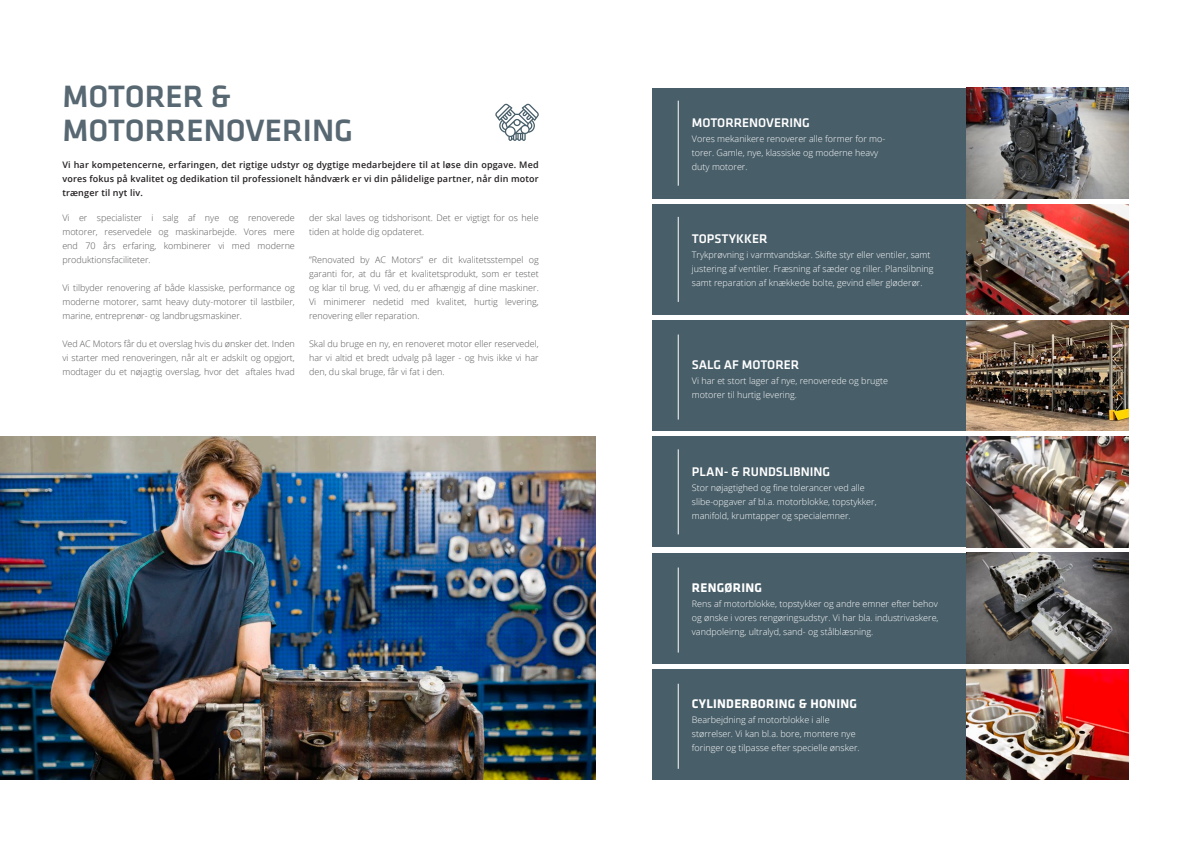
<style>
.page{position:relative;width:1191px;height:842px;background:#fff}
.page>*{position:absolute;margin:0;border:0;box-sizing:border-box;transform-origin:0 0}
.t1{font:500 32px/34px "Klavika";color:#576873}
.t2{font:500 13px "Klavika";color:#fff}
.t3{font:700 13px "Klavika";letter-spacing:.02em;color:#fff}
.t4{font:300 9px/14px "Open Sans";color:#57585a;text-align:justify}
.t5{font:300 9px/14px "Open Sans";color:#fff}
.t6{font:600 9px/14px "Open Sans";letter-spacing:.02em;color:#231f20;text-align:justify}
</style>
<div class="page">
<svg style="left:495px;top:104px;width:44px;height:37px"></svg>
<img style="left:0;top:437px;width:595px;height:343px">
<div style="left:652px;top:320px;width:476px;height:111px;background:#485e69"></div>
<div style="left:652px;top:88px;width:476px;height:110px;background:#485e69"></div>
<div style="left:652px;top:204px;width:476px;height:111px;background:#485e69"></div>
<div style="left:652px;top:437px;width:476px;height:110px;background:#485e69"></div>
<div style="left:652px;top:553px;width:476px;height:110px;background:#485e69"></div>
<div style="left:652px;top:669px;width:476px;height:111px;background:#485e69"></div>
<hr style="left:677px;top:334px;width:1px;height:86px;background:#fff">
<hr style="left:677px;top:101px;width:1px;height:85px;background:#fff">
<hr style="left:677px;top:217px;width:1px;height:85px;background:#fff">
<hr style="left:677px;top:449px;width:1px;height:85px;background:#fff">
<hr style="left:677px;top:567px;width:1px;height:85px;background:#fff">
<hr style="left:677px;top:684px;width:1px;height:85px;background:#fff">
<img style="left:966px;top:320px;width:162px;height:111px">
<img style="left:966px;top:88px;width:162px;height:110px">
<img style="left:966px;top:204px;width:162px;height:111px">
<img style="left:966px;top:437px;width:162px;height:110px">
<img style="left:966px;top:553px;width:162px;height:110px">
<img style="left:966px;top:669px;width:162px;height:111px">
<h1 class="t1" style="left:62px;top:80px;width:292px">MOTORER &amp;<br>MOTORRENOVERING</h1>
<p class="t6" style="left:62px;top:158px;width:478px">Vi har kompetencerne, erfaringen, det rigtige udstyr og dygtige medarbejdere til at løse din opgave. Med vores fokus på kvalitet og dedikation til professionelt håndværk er vi din pålidelige partner, når din motor trænger til nyt liv.</p>
<p class="t4" style="left:62px;top:212px;width:234px">Vi er specialister i salg af nye og renoverede motorer, reservedele og maskinarbejde. Vores mere end 70 års erfaring, kombinerer vi med moderne produktionsfaciliteter.</p>
<p class="t4" style="left:62px;top:282px;width:234px">Vi tilbyder renovering af både klassiske, performance og moderne motorer, samt heavy duty-motorer til lastbiler, marine, entreprenør- og landbrugsmaskiner.</p>
<p class="t4" style="left:62px;top:338px;width:234px">Ved AC Motors får du et overslag hvis du ønsker det. Inden vi starter med renoveringen, når alt er adskilt og opgjort, modtager du et nøjagtig overslag, hvor det aftales hvad</p>
<p class="t4" style="left:309px;top:212px;width:231px">der skal laves og tidshorisont. Det er vigtigt for os hele tiden at holde dig opdateret.</p>
<p class="t4" style="left:309px;top:254px;width:231px">”Renovated by AC Motors” er dit kvalitetsstempel og garanti for, at du får et kvalitetsprodukt, som er testet og klar til brug. Vi ved, du er afhængig af dine maskiner.<br>Vi minimerer nedetid med kvalitet, hurtig levering, renovering eller reparation.</p>
<p class="t4" style="left:309px;top:338px;width:231px">Skal du bruge en ny, en renoveret motor eller reservedel, har vi altid et bredt udvalg på lager - og hvis ikke vi har den, du skal bruge, får vi fat i den.</p>
<h2 class="t2" style="left:692px;top:116px;width:119px">MOTORRENOVERING</h2>
<p class="t5" style="left:692px;top:132px;width:195px">Vores mekanikere renoverer alle former for mo&shy;torer. Gamle, nye, klassiske og moderne heavy duty motorer.</p>
<h2 class="t2" style="left:692px;top:232px;width:77px">TOPSTYKKER</h2>
<p class="t5" style="left:692px;top:248px;width:243px">Trykprøvning i varmtvandskar. Skifte styr eller ventiler, samt justering af ventiler. Fræsning af sæder og riller. Planslibning samt reparation af knækkede bolte, gevind eller gløderør.</p>
<h2 class="t2" style="left:692px;top:357px;width:109px">SALG AF MOTORER</h2>
<p class="t5" style="left:692px;top:374px;width:198px">Vi har et stort lager af nye, renoverede og brugte motorer til hurtig levering.</p>
<h2 class="t2" style="left:692px;top:464px;width:140px">PLAN- &amp; RUNDSLIBNING</h2>
<p class="t5" style="left:692px;top:480px;width:186px">Stor nøjagtighed og fine tolerancer ved alle slibe-opgaver af bl.a. motorblokke, topstykker, manifold, krumtapper og specialemner.</p>
<h2 class="t3" style="left:692px;top:580px;width:72px">RENGØRING</h2>
<p class="t5" style="left:692px;top:597px;width:248px;text-align:justify">Rens af motorblokke, topstykker og andre emner efter behov og ønske i vores rengøringsudstyr. Vi har bla. industrivaskere, vandpoleirng, ultralyd, sand- og stålblæsning.</p>
<h2 class="t3" style="left:692px;top:696px;width:167px">CYLINDERBORING &amp; HONING</h2>
<p class="t5" style="left:692px;top:714px;width:169px">Bearbejdning af motorblokke i alle størrelser. Vi kan bl.a. bore, montere nye foringer og tilpasse efter specielle ønsker.</p>
</div>
